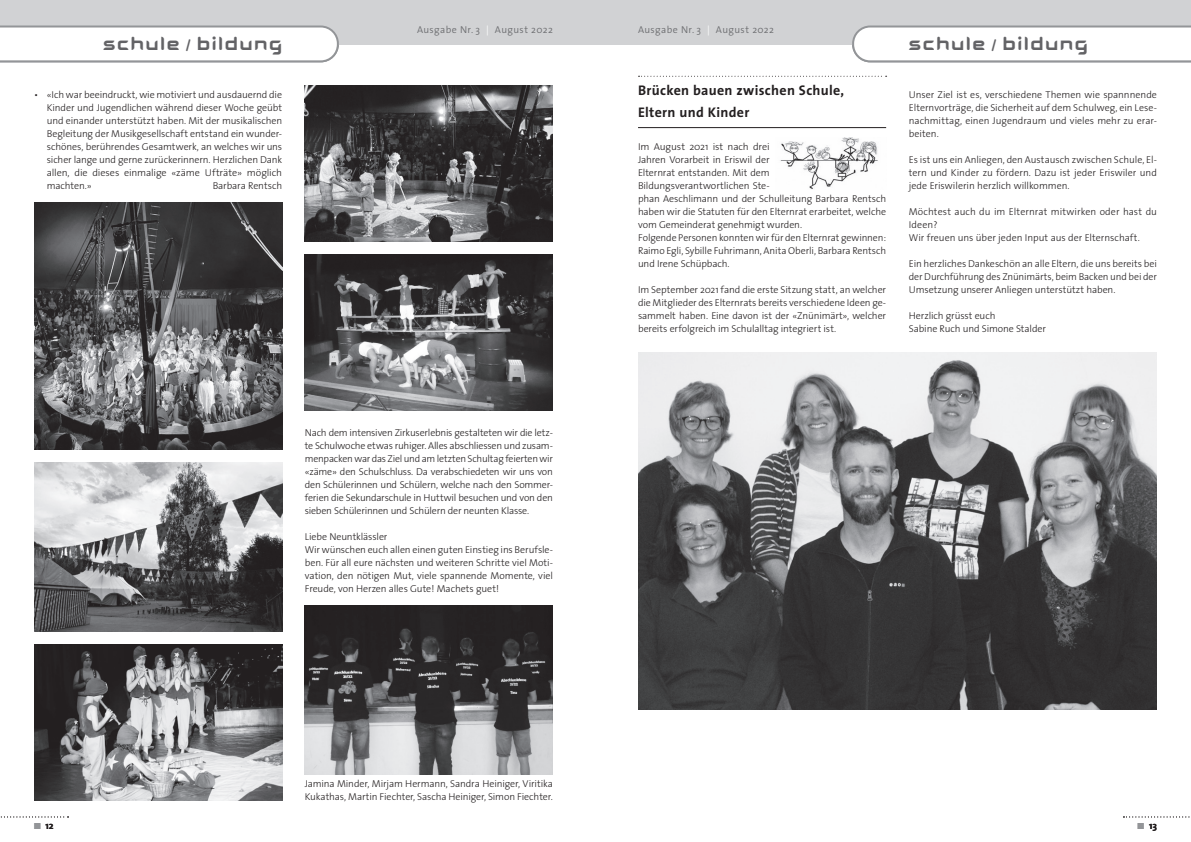
<style>
.page{position:relative;width:1191px;height:842px;background:#fff}
.page>*{position:absolute;margin:0;border:0;box-sizing:border-box;transform-origin:0 0}
.t1{font:20px "Aura";letter-spacing:.075em;color:#636366}
.t2{font:700 14px/22px "The Sans";letter-spacing:.025em;color:#231f20}
.t3{font:300 10px/13px "The Sans";letter-spacing:-.01em;color:#231f20;text-align:justify}
.t4{font:300 10px "The Sans";letter-spacing:.035em;color:#6c6d70}
.t5{font:700 10px "The Sans";color:#231f20}
.s1{color:#fff}
</style>
<div class="page">
<div style="left:595px;top:0;width:596px;height:45px;background:#d1d2d4"></div>
<div style="left:0;top:0;width:595px;height:45px;background:#d1d2d4"></div>
<svg style="left:852px;top:26px;width:339px;height:36px"></svg>
<svg style="left:0;top:26px;width:339px;height:36px"></svg>
<svg style="left:0;top:816px;width:69px;height:1px"></svg>
<svg style="left:1123px;top:816px;width:67px;height:1px"></svg>
<img style="left:305px;top:605px;width:248px;height:169px">
<img style="left:34px;top:202px;width:248px;height:247px">
<img style="left:305px;top:85px;width:248px;height:156px">
<img style="left:305px;top:254px;width:248px;height:156px">
<img style="left:34px;top:644px;width:248px;height:156px">
<img style="left:34px;top:462px;width:248px;height:169px">
<svg style="left:638px;top:76px;width:248px;height:1px"></svg>
<hr style="left:638px;top:127px;width:248px;height:1px;background:#231f20">
<img style="left:780px;top:137px;width:98px;height:52px">
<img style="left:638px;top:353px;width:519px;height:356px">
<p class="t4" style="left:417px;top:21px;width:137px">Ausgabe Nr. 3 <span class="s1">|</span> August 2022</p>
<p class="t4" style="left:638px;top:21px;width:137px">Ausgabe Nr. 3 <span class="s1">|</span> August 2022</p>
<h1 class="t1" style="left:103px;top:36px;width:180px">schule / bildung</h1>
<h1 class="t1" style="left:113px;top:36px;width:171px">gemeindenews</h1>
<h1 class="t1" style="left:909px;top:36px;width:180px">schule / bildung</h1>
<h1 class="t1" style="left:909px;top:36px;width:171px">gemeindenews</h1>
<p class="t3" style="left:47px;top:88px;width:237px;text-indent:-13px">• «Ich war beeindruckt, wie motiviert und ausdauernd die Kinder und Jugendlichen während dieser Woche geübt und einander unterstützt haben. Mit der musikalischen Begleitung der Musikgesellschaft entstand ein wunder&shy;schönes, berührendes Gesamtwerk, an welches wir uns sicher lange und gerne zurückerinnern. Herzlichen Dank allen, die dieses einmalige «zäme Ufträte» möglich machten.»</p>
<p class="t3" style="left:213px;top:179px;width:71px">Barbara Rentsch</p>
<p class="t3" style="left:305px;top:426px;width:250px">Nach dem intensiven Zirkuserlebnis gestalteten wir die letz&shy;te Schulwoche etwas ruhiger. Alles abschliessen und zusam&shy;menpacken war das Ziel und am letzten Schultag feierten wir «zäme» den Schulschluss. Da verabschiedeten wir uns von den Schülerinnen und Schülern, welche nach den Sommer&shy;ferien die Sekundarschule in Huttwil besuchen und von den sieben Schülerinnen und Schülern der neunten Klasse.</p>
<p class="t3" style="left:305px;top:530px;width:250px;text-align:left">Liebe Neuntklässler<br>Wir wünschen euch allen einen guten Einstieg ins Berufsle&shy;ben. Für all eure nächsten und weiteren Schritte viel Moti&shy;vation, den nötigen Mut, viele spannende Momente, viel Freude, von Herzen alles Gute! Machets guet!</p>
<p class="t3" style="left:305px;top:777px;width:250px">Jamina Minder, Mirjam Hermann, Sandra Heiniger, Viritika<br>Kukathas, Martin Fiechter, Sascha Heiniger, Simon Fiechter.</p>
<h2 class="t2" style="left:638px;top:79px;width:208px">Brücken bauen zwischen Schule,<br>Eltern und Kinder</h2>
<p class="t3" style="left:638px;top:140px;width:250px;text-align:left">Im August 2021 ist nach drei<br>Jahren Vorarbeit in Eriswil der<br>Elternrat entstanden. Mit dem<br>Bildungsverantwortlichen Ste-<br>phan Aeschlimann und der Schulleitung Barbara Rentsch haben wir die Statuten für den Elternrat erarbeitet, welche vom Gemeinderat genehmigt wurden.<br>Folgende Personen konnten wir für den Elternrat gewinnen:<br>Raimo Egli, Sybille Fuhrimann, Anita Oberli, Barbara Rentsch und Irene Schüpbach.</p>
<p class="t3" style="left:638px;top:283px;width:250px">Im September 2021 fand die erste Sitzung statt, an welcher die Mitglieder des Elternrats bereits verschiedene Ideen ge&shy;sammelt haben. Eine davon ist der «Znünimärt», welcher bereits erfolgreich im Schulalltag integriert ist.</p>
<p class="t3" style="left:909px;top:88px;width:250px">Unser Ziel ist es, verschiedene Themen wie spannnende Elternvorträge, die Sicherheit auf dem Schulweg, ein Lese&shy;nachmittag, einen Jugendraum und vieles mehr zu erar&shy;beiten.</p>
<p class="t3" style="left:909px;top:153px;width:250px">Es ist uns ein Anliegen, den Austausch zwischen Schule, El&shy;tern und Kinder zu fördern. Dazu ist jeder Eriswiler und jede Eriswilerin herzlich willkommen.</p>
<p class="t3" style="left:909px;top:205px;width:250px;text-align:left">Möchtest auch du im Elternrat mitwirken oder hast du<br>Ideen?<br>Wir freuen uns über jeden Input aus der Elternschaft.</p>
<p class="t3" style="left:909px;top:257px;width:250px">Ein herzliches Dankeschön an alle Eltern, die uns bereits bei der Durchführung des Znünimärts, beim Backen und bei der Umsetzung unserer Anliegen unterstützt haben.</p>
<p class="t3" style="left:909px;top:309px;width:139px">Herzlich grüsst euch<br>Sabine Ruch und Simone Stalder</p>
<p class="t5" style="left:45px;top:818px;width:10px">12</p>
<p class="t5" style="left:1149px;top:818px;width:9px">13</p>
</div>
